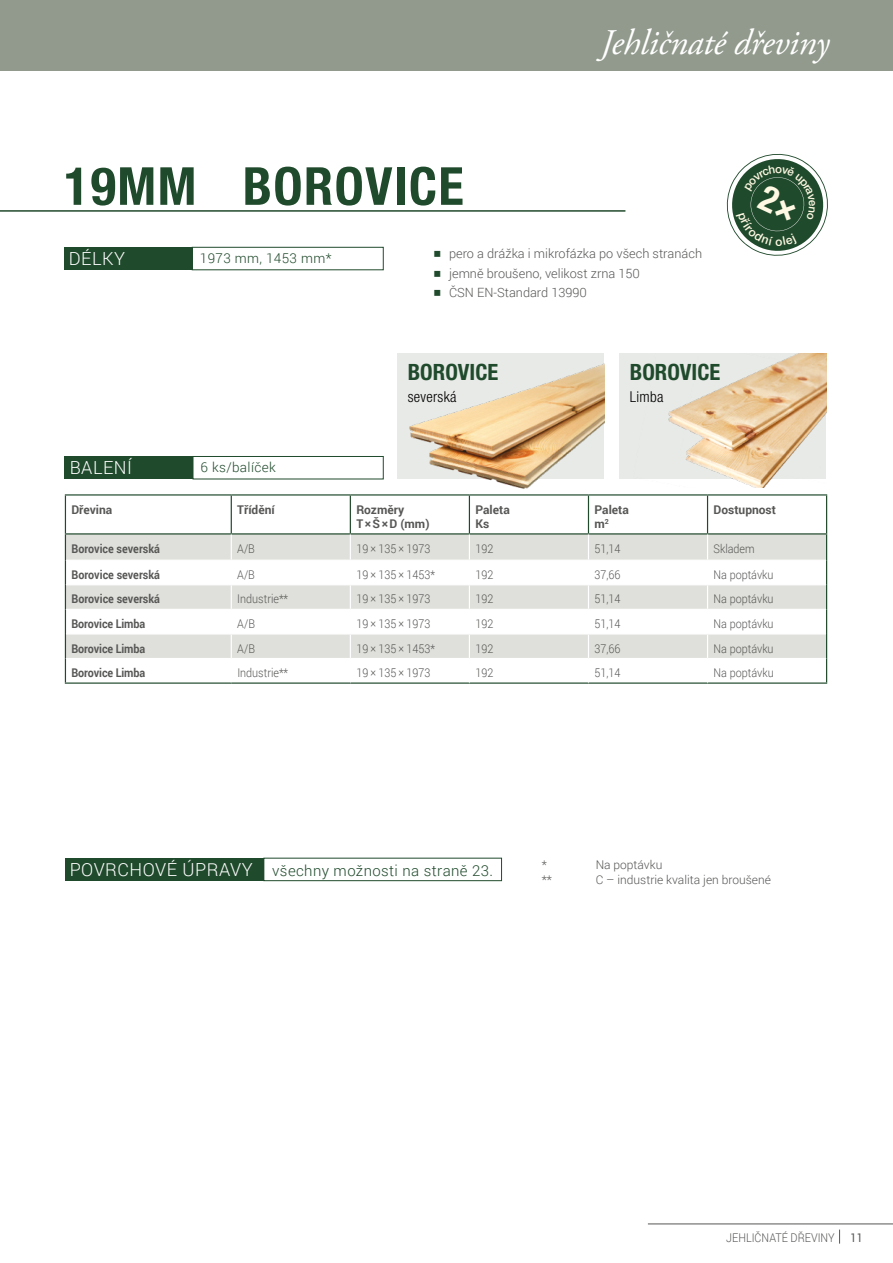
<style>
.page{position:relative;width:893px;height:1263px;background:#fff}
.page>*{position:absolute;margin:0;border:0;box-sizing:border-box;transform-origin:0 0}
.t1{font:700 condensed 52.5px "Helvetica Neue LT Pro";letter-spacing:.025em;color:#204a2c}
.t2{font:italic 36px "Adobe Garamond Pro";letter-spacing:-.01em;color:#fff}
.t3{font:700 condensed 22.5px "Helvetica Neue LT Pro";color:#204a2c}
.t4{font:300 18px "Roboto";letter-spacing:.025em;color:#fff}
.t5{font:300 15px "Roboto";letter-spacing:.025em;color:#204a2c}
.t6{font:300 condensed 15px "Helvetica Neue LT Pro";letter-spacing:.02em;color:#000}
.t7{font:300 13.5px "Roboto";letter-spacing:.025em;color:#204a2c}
.t8{font:300 12.75px/19.5px "Roboto";color:#575756}
.t9{font:300 12px "Roboto";color:#575756;scale:.9 1}
.t10{font:700 12px "Roboto";color:#575756;scale:.9 1}
.t11{font:700 12px/14.4px "Roboto";color:#575756}
.t12{font:300 12px "Roboto";color:#575756}
.t13{font:12px "Roboto";color:#575756;scale:.9 1}
.s1{font-size:18px;color:#fff}
</style>
<div class="page">
<div style="left:0;top:0;width:893px;height:71px;background:#919a8c"></div>
<div style="left:65px;top:858px;width:199px;height:23px;background:#204a2c"></div>
<div style="left:264px;top:858px;width:238px;height:23px;border:1px solid #204a2c"></div>
<hr style="left:0;top:210px;width:625px;height:2px;background:#204a2c">
<div style="left:64px;top:247px;width:128px;height:23px;background:#204a2c"></div>
<div style="left:192px;top:247px;width:191px;height:23px;border:1px solid #204a2c"></div>
<div style="left:65px;top:456px;width:128px;height:23px;background:#204a2c"></div>
<div style="left:193px;top:456px;width:190px;height:23px;border:1px solid #204a2c"></div>
<svg style="left:66px;top:534px;width:760px;height:124px;fill:#dfdfdb"></svg>
<hr style="left:65px;top:494px;width:166px;height:1px;background:#204a2c">
<hr style="left:65px;top:495px;width:1px;height:38px;background:#204a2c">
<hr style="left:231px;top:494px;width:119px;height:1px;background:#204a2c">
<hr style="left:231px;top:495px;width:1px;height:38px;background:#204a2c">
<hr style="left:350px;top:494px;width:119px;height:1px;background:#204a2c">
<hr style="left:350px;top:495px;width:1px;height:38px;background:#204a2c">
<hr style="left:469px;top:495px;width:1px;height:38px;background:#204a2c">
<hr style="left:588px;top:494px;width:119px;height:1px;background:#204a2c">
<hr style="left:588px;top:495px;width:1px;height:38px;background:#204a2c">
<hr style="left:707px;top:494px;width:120px;height:1px;background:#204a2c">
<hr style="left:707px;top:495px;width:1px;height:38px;background:#204a2c">
<hr style="left:826px;top:495px;width:1px;height:38px;background:#204a2c">
<hr style="left:65px;top:533px;width:166px;height:1px;background:#204a2c">
<hr style="left:231px;top:533px;width:119px;height:1px;background:#204a2c">
<hr style="left:350px;top:533px;width:119px;height:1px;background:#204a2c">
<hr style="left:469px;top:533px;width:119px;height:1px;background:#204a2c">
<hr style="left:588px;top:533px;width:119px;height:1px;background:#204a2c">
<hr style="left:707px;top:533px;width:120px;height:1px;background:#204a2c">
<svg style="left:65px;top:534px;width:1px;height:148px"></svg>
<hr style="left:65px;top:682px;width:166px;height:2px;background:#204a2c">
<hr style="left:350px;top:682px;width:119px;height:2px;background:#204a2c">
<hr style="left:469px;top:682px;width:119px;height:2px;background:#204a2c">
<hr style="left:588px;top:682px;width:119px;height:2px;background:#204a2c">
<hr style="left:707px;top:682px;width:120px;height:2px;background:#204a2c">
<hr style="left:66px;top:560px;width:165px;height:1px;background:#fff">
<hr style="left:231px;top:560px;width:119px;height:1px;background:#fff">
<hr style="left:350px;top:560px;width:119px;height:1px;background:#fff">
<hr style="left:469px;top:560px;width:119px;height:1px;background:#fff">
<hr style="left:588px;top:560px;width:119px;height:1px;background:#fff">
<hr style="left:707px;top:560px;width:119px;height:1px;background:#fff">
<hr style="left:66px;top:584px;width:165px;height:1px;background:#fff">
<hr style="left:231px;top:584px;width:119px;height:1px;background:#fff">
<hr style="left:350px;top:584px;width:119px;height:1px;background:#fff">
<hr style="left:469px;top:584px;width:119px;height:1px;background:#fff">
<hr style="left:588px;top:584px;width:119px;height:1px;background:#fff">
<hr style="left:707px;top:584px;width:119px;height:1px;background:#fff">
<hr style="left:66px;top:609px;width:165px;height:1px;background:#fff">
<hr style="left:231px;top:609px;width:119px;height:1px;background:#fff">
<hr style="left:350px;top:609px;width:119px;height:1px;background:#fff">
<hr style="left:469px;top:609px;width:119px;height:1px;background:#fff">
<hr style="left:588px;top:609px;width:119px;height:1px;background:#fff">
<hr style="left:707px;top:609px;width:119px;height:1px;background:#fff">
<hr style="left:66px;top:633px;width:165px;height:1px;background:#fff">
<hr style="left:231px;top:633px;width:119px;height:1px;background:#fff">
<hr style="left:350px;top:633px;width:119px;height:1px;background:#fff">
<hr style="left:469px;top:633px;width:119px;height:1px;background:#fff">
<hr style="left:588px;top:633px;width:119px;height:1px;background:#fff">
<hr style="left:707px;top:633px;width:119px;height:1px;background:#fff">
<svg style="left:231px;top:534px;width:1px;height:124px"></svg>
<svg style="left:350px;top:534px;width:1px;height:124px"></svg>
<svg style="left:469px;top:534px;width:1px;height:124px"></svg>
<svg style="left:588px;top:534px;width:1px;height:124px"></svg>
<svg style="left:707px;top:534px;width:1px;height:124px"></svg>
<hr style="left:231px;top:682px;width:119px;height:2px;background:#204a2c">
<svg style="left:826px;top:534px;width:1px;height:148px"></svg>
<div style="left:619px;top:353px;width:207px;height:126px;background:#e8eae7"></div>
<img style="left:668px;top:353px;width:158px;height:135px">
<div style="left:397px;top:353px;width:207px;height:126px;background:#e8eae7"></div>
<img style="left:403px;top:363px;width:201px;height:132px">
<svg style="left:839px;top:1229px;width:1px;height:14px"></svg>
<hr style="left:648px;top:1224px;width:245px;height:1px;background:#575756">
<svg style="left:726px;top:154px;width:102px;height:102px"></svg>
<h1 class="t1" style="left:64px;top:154px;width:134px">19MM</h1>
<h1 class="t1" style="left:243px;top:154px;width:222px">BOROVICE</h1>
<h2 class="t2" style="left:601px;top:21px;width:230px">Jehličnaté dřeviny</h2>
<h3 class="t4" style="left:69px;top:246px;width:58px">DÉLKY</h3>
<p class="t7" style="left:200px;top:249px;width:133px">1973 mm, 1453 mm*</p>
<p class="t8" style="left:449px;top:244px;width:255px">pero a drážka i mikrofázka po všech stranách jemně broušeno, velikost zrna 150<br>ČSN EN-Standard 13990</p>
<h3 class="t3" style="left:408px;top:358px;width:92px">BOROVICE</h3>
<p class="t6" style="left:408px;top:388px;width:50px">severská</p>
<h3 class="t3" style="left:630px;top:358px;width:92px">BOROVICE</h3>
<p class="t6" style="left:630px;top:388px;width:35px">Limba</p>
<h3 class="t4" style="left:70px;top:455px;width:64px">BALENÍ</h3>
<p class="t7" style="left:201px;top:458px;width:77px">6 ks/balíček</p>
<p class="t11" style="left:71px;top:502px;width:42px">Dřevina</p>
<p class="t11" style="left:237px;top:502px;width:39px">Třídění</p>
<p class="t11" style="left:356px;top:502px;width:75px">Rozměry<br>T×Š×D (mm)</p>
<p class="t11" style="left:475px;top:502px;width:36px">Paleta<br>Ks</p>
<p class="t11" style="left:594px;top:502px;width:36px">Paleta m<sup>2</sup></p>
<p class="t11" style="left:713px;top:502px;width:64px">Dostupnost</p>
<p class="t10" style="left:71px;top:540px;width:100px">Borovice severská</p>
<p class="t9" style="left:237px;top:540px;width:21px">A/B</p>
<p class="t9" style="left:356px;top:540px;width:84px">19 × 135 × 1973</p>
<p class="t9" style="left:475px;top:540px;width:21px">192</p>
<p class="t9" style="left:594px;top:540px;width:30px">51,14</p>
<p class="t9" style="left:714px;top:540px;width:47px">Skladem</p>
<p class="t10" style="left:71px;top:566px;width:100px">Borovice severská</p>
<p class="t9" style="left:237px;top:566px;width:21px">A/B</p>
<p class="t9" style="left:356px;top:566px;width:89px">19 × 135 × 1453*</p>
<p class="t9" style="left:475px;top:566px;width:21px">192</p>
<p class="t9" style="left:594px;top:566px;width:30px">37,66</p>
<p class="t9" style="left:714px;top:566px;width:68px">Na poptávku</p>
<p class="t10" style="left:71px;top:591px;width:100px">Borovice severská</p>
<p class="t9" style="left:237px;top:591px;width:58px">Industrie**</p>
<p class="t9" style="left:356px;top:591px;width:84px">19 × 135 × 1973</p>
<p class="t9" style="left:475px;top:591px;width:21px">192</p>
<p class="t9" style="left:594px;top:591px;width:30px">51,14</p>
<p class="t9" style="left:714px;top:591px;width:68px">Na poptávku</p>
<p class="t10" style="left:71px;top:615px;width:83px">Borovice Limba</p>
<p class="t9" style="left:237px;top:615px;width:21px">A/B</p>
<p class="t9" style="left:356px;top:615px;width:84px">19 × 135 × 1973</p>
<p class="t9" style="left:475px;top:615px;width:21px">192</p>
<p class="t9" style="left:594px;top:615px;width:30px">51,14</p>
<p class="t9" style="left:714px;top:615px;width:68px">Na poptávku</p>
<p class="t10" style="left:71px;top:640px;width:83px">Borovice Limba</p>
<p class="t9" style="left:237px;top:640px;width:21px">A/B</p>
<p class="t9" style="left:356px;top:640px;width:89px">19 × 135 × 1453*</p>
<p class="t9" style="left:475px;top:640px;width:21px">192</p>
<p class="t9" style="left:594px;top:640px;width:30px">37,66</p>
<p class="t9" style="left:714px;top:640px;width:68px">Na poptávku</p>
<p class="t10" style="left:71px;top:664px;width:83px">Borovice Limba</p>
<p class="t9" style="left:237px;top:664px;width:58px">Industrie**</p>
<p class="t9" style="left:356px;top:664px;width:84px">19 × 135 × 1973</p>
<p class="t9" style="left:475px;top:664px;width:21px">192</p>
<p class="t9" style="left:594px;top:664px;width:30px">51,14</p>
<p class="t9" style="left:714px;top:664px;width:68px">Na poptávku</p>
<p class="t5" style="left:70px;top:860px;width:425px"><span class="s1">POVRCHOVÉ ÚPRAVY</span> všechny možnosti na straně 23.</p>
<p class="t12" style="left:542px;top:857px;width:7px">*</p>
<p class="t12" style="left:596px;top:857px;width:68px">Na poptávku</p>
<p class="t12" style="left:542px;top:872px;width:12px">**</p>
<p class="t12" style="left:596px;top:872px;width:177px">C – industrie kvalita jen broušené</p>
<p class="t9" style="left:726px;top:1229px;width:122px">JEHLIČNATÉ DŘEVINY</p>
<p class="t13" style="left:851px;top:1229px;width:15px">11</p>
</div>
